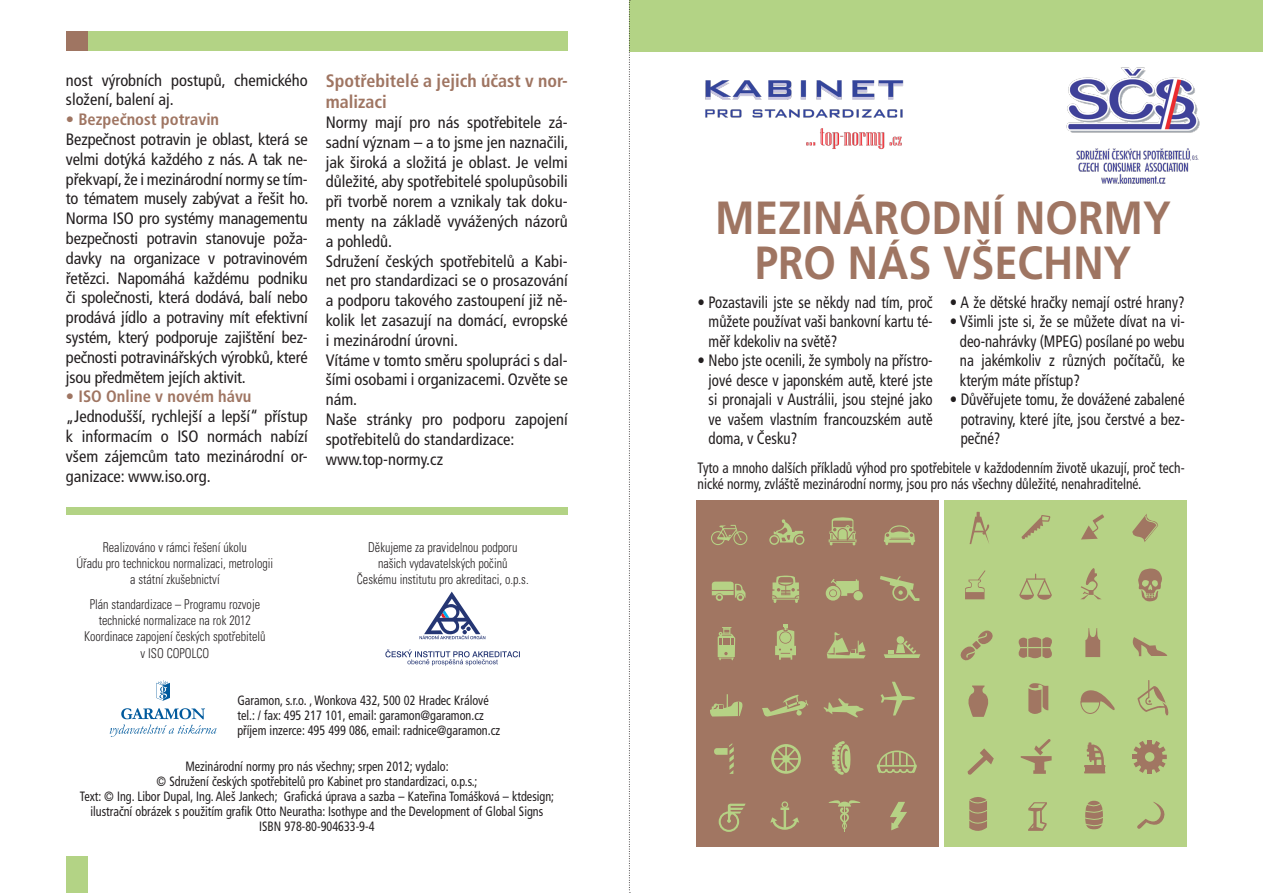
<style>
.page{position:relative;width:1263px;height:893px;background:#fff}
.page>*{position:absolute;margin:0;border:0;box-sizing:border-box;transform-origin:0 0}
.t1{font:700 46.5px/45px "Frutiger CE";color:#9f7562;text-align:center;scale:.9 1}
.t2{font:700 condensed 18px/21.6px "Frutiger CE";color:#9f7562}
.t3{font:condensed 16.5px/19.8px "Frutiger CE";color:#231f20}
.t4{font:condensed 16.5px/19.5px "Frutiger CE";color:#231f20;text-align:justify;scale:.9 1}
.t5{font:700 condensed 16.5px "Frutiger CE";color:#9f7562}
.t6{font:condensed 15px/16.5px "Frutiger CE";color:#231f20;scale:.9 1}
.t7{font:condensed 13.5px/15px "Frutiger CE";color:#231f20;scale:.9 1}
.t8{font:300 condensed 13.5px/16.2px "Univers CE";color:#231f20;text-align:center;scale:.9 1}
</style>
<div class="page">
<img style="left:652px;top:51px;width:611px;height:133px">
<div style="left:944px;top:500px;width:242px;height:347px;background:#b6d285"></div>
<svg style="left:969px;top:797px;width:18px;height:34px"></svg>
<svg style="left:1085px;top:628px;width:15px;height:29px"></svg>
<svg style="left:967px;top:748px;width:27px;height:27px"></svg>
<svg style="left:1021px;top:739px;width:31px;height:35px"></svg>
<svg style="left:1080px;top:690px;width:35px;height:24px"></svg>
<svg style="left:968px;top:685px;width:21px;height:32px"></svg>
<svg style="left:1081px;top:514px;width:23px;height:25px"></svg>
<svg style="left:1021px;top:515px;width:30px;height:24px"></svg>
<svg style="left:960px;top:630px;width:33px;height:31px"></svg>
<svg style="left:1018px;top:637px;width:34px;height:22px"></svg>
<svg style="left:1019px;top:574px;width:33px;height:26px"></svg>
<svg style="left:965px;top:570px;width:21px;height:29px"></svg>
<svg style="left:1137px;top:802px;width:28px;height:27px"></svg>
<svg style="left:1085px;top:801px;width:18px;height:28px"></svg>
<svg style="left:1028px;top:802px;width:19px;height:29px"></svg>
<svg style="left:1132px;top:740px;width:35px;height:34px"></svg>
<svg style="left:1028px;top:683px;width:20px;height:31px"></svg>
<svg style="left:1137px;top:680px;width:32px;height:36px"></svg>
<svg style="left:1132px;top:637px;width:35px;height:19px"></svg>
<svg style="left:1132px;top:514px;width:26px;height:28px"></svg>
<svg style="left:969px;top:512px;width:20px;height:32px"></svg>
<div style="left:1085px;top:765px;width:19px;height:7px;background:#a17662"></div>
<hr style="left:1084px;top:765px;width:21px;height:2px;background:#a17662">
<hr style="left:1084px;top:771px;width:21px;height:2px;background:#a17662">
<svg style="left:1087px;top:742px;width:18px;height:29px"></svg>
<svg style="left:1081px;top:568px;width:20px;height:31px"></svg>
<svg style="left:1138px;top:568px;width:24px;height:34px"></svg>
<div style="left:696px;top:500px;width:242px;height:347px;background:#a17662"></div>
<svg style="left:711px;top:581px;width:34px;height:18px"></svg>
<svg style="left:825px;top:585px;width:16px;height:16px"></svg>
<div style="left:826px;top:586px;width:14px;height:15px;background:#b6d285;border-radius:50%"></div>
<div style="left:829px;top:589px;width:8px;height:8px;background:#a6906b;border-radius:50%"></div>
<div style="left:853px;top:591px;width:10px;height:9px;background:#b6d285;border-radius:50%"></div>
<svg style="left:829px;top:579px;width:30px;height:17px"></svg>
<svg style="left:884px;top:525px;width:32px;height:20px"></svg>
<div style="left:897px;top:636px;width:7px;height:8px;background:#b6d285;border-radius:50%"></div>
<svg style="left:884px;top:641px;width:36px;height:17px"></svg>
<svg style="left:718px;top:627px;width:17px;height:33px"></svg>
<svg style="left:880px;top:682px;width:35px;height:33px"></svg>
<svg style="left:823px;top:698px;width:41px;height:19px"></svg>
<svg style="left:710px;top:694px;width:33px;height:22px"></svg>
<svg style="left:762px;top:694px;width:46px;height:23px"></svg>
<svg style="left:771px;top:744px;width:30px;height:30px"></svg>
<svg style="left:890px;top:802px;width:17px;height:28px"></svg>
<hr style="left:785px;top:745px;width:2px;height:28px;background:#b6d285">
<hr style="left:772px;top:758px;width:28px;height:2px;background:#b6d285">
<svg style="left:774px;top:746px;width:24px;height:25px"></svg>
<svg style="left:880px;top:576px;width:39px;height:25px"></svg>
<svg style="left:827px;top:632px;width:38px;height:26px"></svg>
<svg style="left:877px;top:750px;width:40px;height:23px"></svg>
<svg style="left:727px;top:803px;width:19px;height:20px"></svg>
<div style="left:719px;top:811px;width:20px;height:21px;border:2px solid #b6d285;border-radius:50%"></div>
<svg style="left:714px;top:743px;width:20px;height:31px"></svg>
<div style="left:781px;top:801px;width:7px;height:7px;border:1px solid #b6d285;border-radius:50%"></div>
<svg style="left:780px;top:807px;width:9px;height:3px"></svg>
<hr style="left:784px;top:809px;width:2px;height:20px;background:#b6d285">
<svg style="left:770px;top:817px;width:29px;height:13px"></svg>
<svg style="left:775px;top:624px;width:21px;height:36px"></svg>
<svg style="left:772px;top:575px;width:28px;height:28px"></svg>
<svg style="left:832px;top:741px;width:19px;height:34px"></svg>
<svg style="left:828px;top:800px;width:33px;height:32px"></svg>
<svg style="left:828px;top:517px;width:29px;height:29px"></svg>
<svg style="left:711px;top:531px;width:14px;height:14px"></svg>
<div style="left:712px;top:532px;width:12px;height:12px;background:#a17662;border-radius:50%"></div>
<svg style="left:733px;top:531px;width:14px;height:14px"></svg>
<div style="left:734px;top:532px;width:12px;height:12px;background:#a17662;border-radius:50%"></div>
<svg style="left:769px;top:535px;width:10px;height:10px"></svg>
<div style="left:771px;top:537px;width:7px;height:6px;background:#a17662;border-radius:50%"></div>
<svg style="left:795px;top:535px;width:9px;height:10px"></svg>
<div style="left:796px;top:537px;width:7px;height:6px;background:#a17662;border-radius:50%"></div>
<svg style="left:717px;top:525px;width:24px;height:16px"></svg>
<svg style="left:774px;top:519px;width:29px;height:23px"></svg>
<div style="left:66px;top:32px;width:502px;height:19px;background:#b3d385"></div>
<div style="left:66px;top:508px;width:502px;height:7px;background:#b3d385"></div>
<div style="left:629px;top:0;width:634px;height:51px;background:#b3d385"></div>
<div style="left:66px;top:32px;width:21px;height:19px;background:#9f7562"></div>
<div style="left:66px;top:856px;width:21px;height:37px;background:#b3d385"></div>
<svg style="left:629px;top:0;width:1px;height:893px"></svg>
<svg style="left:121px;top:708px;width:84px;height:11px"></svg>
<svg style="left:110px;top:725px;width:107px;height:12px"></svg>
<svg style="left:156px;top:680px;width:14px;height:21px"></svg>
<svg style="left:420px;top:592px;width:65px;height:47px"></svg>
<svg style="left:385px;top:649px;width:135px;height:17px"></svg>
<p class="t3" style="left:66px;top:70px;width:243px">nost výrobních postupů, chemického složení, balení aj.</p>
<p class="t5" style="left:66px;top:110px;width:155px">• Bezpečnost potravin</p>
<p class="t3" style="left:66px;top:130px;width:244px;text-align:justify">Bezpečnost potravin je oblast, která se velmi dotýká každého z nás. A tak ne&shy;překvapí, že i mezinárodní normy se tím&shy;to tématem musely zabývat a řešit ho.<br>Norma ISO pro systémy managementu bezpečnosti potravin stanovuje poža&shy;davky na organizace v potravinovém řetězci. Napomáhá každému podniku či společnosti, která dodává, balí nebo prodává jídlo a potraviny mít efektivní systém, který podporuje zajištění bez&shy;pečnosti potravinářských výrobků, které jsou předmětem jejích aktivit.</p>
<p class="t5" style="left:66px;top:387px;width:187px">• ISO Online v novém hávu</p>
<p class="t3" style="left:66px;top:407px;width:243px;text-align:justify">„Jednodušší, rychlejší a lepší“ přístup k informacím o ISO normách nabízí všem zájemcům tato mezinárodní or&shy;ganizace: www.iso.org.</p>
<p class="t2" style="left:326px;top:70px;width:243px">Spotřebitelé a jejich účast v nor&shy;malizaci</p>
<p class="t3" style="left:326px;top:113px;width:244px">Normy mají pro nás spotřebitele zá&shy;sadní význam – a to jsme jen naznačili, jak široká a složitá je oblast. Je velmi důležité, aby spotřebitelé spolupůsobili při tvorbě norem a vznikaly tak doku&shy;menty na základě vyvážených názorů a pohledů.<br>Sdružení českých spotřebitelů a Kabi&shy;net pro standardizaci se o prosazování a podporu takového zastoupení již ně&shy;kolik let zasazují na domácí, evropské i mezinárodní úrovni.<br>Vítáme v tomto směru spolupráci s dal&shy;šími osobami i organizacemi. Ozvěte se nám.<br>Naše stránky pro podporu zapojení spotřebitelů do standardizace: www.top-normy.cz</p>
<p class="t8" style="left:77px;top:539px;width:220px">Realizováno v rámci řešení úkolu<br>Úřadu pro technickou normalizaci, metrologii a státní zkušebnictví</p>
<p class="t8" style="left:84px;top:596px;width:203px">Plán standardizace – Programu rozvoje technické normalizace na rok 2012<br>Koordinace zapojení českých spotřebitelů v ISO COPOLCO</p>
<p class="t8" style="left:357px;top:539px;width:192px">Děkujeme za pravidelnou podporu našich vydavatelských počinů<br>Českému institutu pro akreditaci, o.p.s.</p>
<p class="t7" style="left:237px;top:693px;width:293px">Garamon, s.r.o. , Wonkova 432, 500 02 Hradec Králové tel.: / fax: 495 217 101, email: garamon@garamon.cz příjem inzerce: 495 499 086, email: radnice@garamon.cz</p>
<p class="t7" style="left:80px;top:759px;width:528px;text-align:center">Mezinárodní normy pro nás všechny; srpen 2012; vydalo:<br>© Sdružení českých spotřebitelů pro Kabinet pro standardizaci, o.p.s.;<br>Text: © Ing. Libor Dupal, Ing. Aleš Jankech; Grafická úprava a sazba – Kateřina Tomášková – ktdesign; ilustrační obrázek s použitím grafik Otto Neuratha: Isothype and the Development of Global Signs ISBN 978-80-904633-9-4</p>
<h1 class="t1" style="left:715px;top:196px;width:508px">MEZINÁRODNÍ NORMY<br>PRO NÁS VŠECHNY</h1>
<p class="t4" style="left:709px;top:293px;width:250px;text-indent:-11px">• Pozastavili jste se někdy nad tím, proč můžete používat vaši bankovní kartu té&shy;měř kdekoliv na světě?</p>
<p class="t4" style="left:709px;top:351px;width:250px;text-indent:-11px">• Nebo jste ocenili, že symboly na přístro&shy;jové desce v japonském autě, které jste si pronajali v Austrálii, jsou stejné jako ve vašem vlastním francouzském autě doma, v Česku?</p>
<p class="t4" style="left:950px;top:293px;width:263px">• A že dětské hračky nemají ostré hrany?</p>
<p class="t4" style="left:960px;top:312px;width:251px;text-indent:-10px">• Všimli jste si, že se můžete dívat na vi&shy;deo-nahrávky (MPEG) posílané po webu na jakémkoliv z různých počítačů, ke kterým máte přístup?</p>
<p class="t4" style="left:961px;top:390px;width:250px;text-indent:-11px">• Důvěřujete tomu, že dovážené zabalené potraviny, které jíte, jsou čerstvé a bez&shy;pečné?</p>
<p class="t6" style="left:698px;top:459px;width:543px">Tyto a mnoho dalších příkladů výhod pro spotřebitele v každodenním životě ukazují, proč tech&shy;nické normy, zvláště mezinárodní normy, jsou pro nás všechny důležité, nenahraditelné.</p>
</div>
